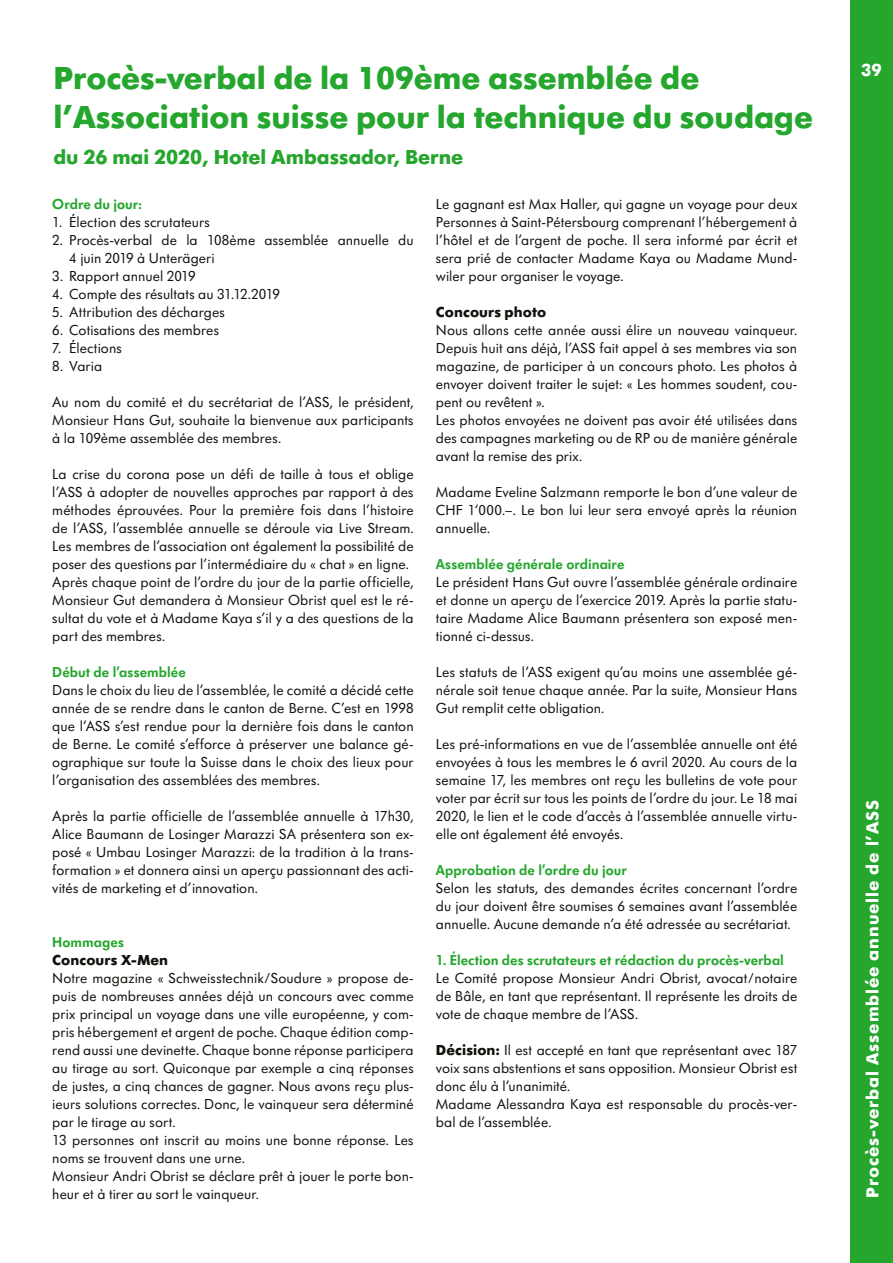
<style>
.page{position:relative;width:893px;height:1263px;background:#fff}
.page>*{position:absolute;margin:0;border:0;box-sizing:border-box;transform-origin:0 0}
.t1{font:700 33px/39px "Futura SB";color:#25a62d}
.t2{font:700 21px "Futura SB";color:#25a62d}
.t3{font:700 18px "Futura SB";letter-spacing:.05em;color:#fff}
.t4{font:15px/18px "Futura SB";letter-spacing:.005em;color:#12120d;text-align:justify}
.t5{font:600 15px "Futura SB";letter-spacing:.005em;color:#25a62d}
.t6{font:700 15px "Futura SB";letter-spacing:.005em;color:#12120d}
.s1{font-weight:700}
</style>
<div class="page">
<div style="left:850px;top:0;width:43px;height:1263px;background:#25a62d"></div>
<h1 class="t1" style="left:53px;top:59px;width:761px">Procès-verbal de la 109ème assemblée de l’Association suisse pour la technique du soudage</h1>
<h2 class="t2" style="left:53px;top:144px;width:411px">du 26 mai 2020, Hotel Ambassador, Berne</h2>
<p class="t5" style="left:52px;top:195px;width:91px">Ordre du jour:</p>
<p class="t4" style="left:52px;top:213px;width:159px">1. Élection des scrutateurs</p>
<p class="t4" style="left:69px;top:231px;width:346px;text-indent:-17px">2. Procès-verbal de la 108ème assemblée annuelle du<br>4 juin 2019 à Unterägeri</p>
<p class="t4" style="left:52px;top:267px;width:145px">3. Rapport annuel 2019</p>
<p class="t4" style="left:52px;top:285px;width:229px">4. Compte des résultats au 31.12.2019</p>
<p class="t4" style="left:52px;top:303px;width:174px">5. Attribution des décharges</p>
<p class="t4" style="left:52px;top:321px;width:168px">6. Cotisations des membres</p>
<p class="t4" style="left:52px;top:339px;width:71px">7. Élections</p>
<p class="t4" style="left:52px;top:357px;width:51px">8. Varia</p>
<p class="t4" style="left:52px;top:393px;width:363px">Au nom du comité et du secrétariat de l’ASS, le président, Monsieur Hans Gut, souhaite la bienvenue aux participants à la 109ème assemblée des membres.</p>
<p class="t4" style="left:52px;top:465px;width:363px;text-align:left">La crise du corona pose un défi de taille à tous et oblige l’ASS à adopter de nouvelles approches par rapport à des méthodes éprouvées. Pour la première fois dans l’histoire de l’ASS, l’assemblée annuelle se déroule via Live Stream.<br>Les membres de l’association ont également la possibilité de poser des questions par l’intermédiaire du « chat » en ligne.<br>Après chaque point de l’ordre du jour de la partie officielle, Monsieur Gut demandera à Monsieur Obrist quel est le ré&shy;sultat du vote et à Madame Kaya s’il y a des questions de la part des membres.</p>
<p class="t5" style="left:52px;top:663px;width:135px">Début de l’assemblée</p>
<p class="t4" style="left:52px;top:681px;width:363px">Dans le choix du lieu de l’assemblée, le comité a décidé cette année de se rendre dans le canton de Berne. C’est en 1998 que l’ASS s’est rendue pour la dernière fois dans le canton de Berne. Le comité s’efforce à préserver une balance gé&shy;ographique sur toute la Suisse dans le choix des lieux pour l’organisation des assemblées des membres.</p>
<p class="t4" style="left:52px;top:807px;width:363px">Après la partie officielle de l’assemblée annuelle à 17h30, Alice Baumann de Losinger Marazzi SA présentera son ex&shy;posé « Umbau Losinger Marazzi: de la tradition à la trans&shy;formation » et donnera ainsi un aperçu passionnant des acti&shy;vités de marketing et d’innovation.</p>
<p class="t4" style="left:436px;top:195px;width:363px">Le gagnant est Max Haller, qui gagne un voyage pour deux Personnes à Saint-Pétersbourg comprenant l’hébergement à l’hôtel et de l’argent de poche. Il sera informé par écrit et sera prié de contacter Madame Kaya ou Madame Mund&shy;wiler pour organiser le voyage.</p>
<p class="t6" style="left:436px;top:303px;width:112px">Concours photo</p>
<p class="t4" style="left:436px;top:321px;width:363px;text-align:left">Nous allons cette année aussi élire un nouveau vainqueur.<br>Depuis huit ans déjà, l’ASS fait appel à ses membres via son magazine, de participer à un concours photo. Les photos à envoyer doivent traiter le sujet: « Les hommes soudent, cou&shy;pent ou revêtent ».<br>Les photos envoyées ne doivent pas avoir été utilisées dans des campagnes marketing ou de RP ou de manière générale avant la remise des prix.</p>
<p class="t4" style="left:436px;top:483px;width:363px">Madame Eveline Salzmann remporte le bon d’une valeur de CHF 1‘000.–. Le bon lui leur sera envoyé après la réunion annuelle.</p>
<p class="t5" style="left:436px;top:555px;width:190px">Assemblée générale ordinaire</p>
<p class="t4" style="left:436px;top:573px;width:363px">Le président Hans Gut ouvre l’assemblée générale ordinaire et donne un aperçu de l’exercice 2019. Après la partie statu&shy;taire Madame Alice Baumann présentera son exposé men&shy;tionné ci-dessus.</p>
<p class="t4" style="left:436px;top:663px;width:363px">Les statuts de l’ASS exigent qu’au moins une assemblée gé&shy;nérale soit tenue chaque année. Par la suite, Monsieur Hans Gut remplit cette obligation.</p>
<p class="t4" style="left:436px;top:735px;width:363px">Les pré-informations en vue de l’assemblée annuelle ont été envoyées à tous les membres le 6 avril 2020. Au cours de la semaine 17, les membres ont reçu les bulletins de vote pour voter par écrit sur tous les points de l’ordre du jour. Le 18 mai 2020, le lien et le code d’accès à l’assemblée annuelle virtu&shy;elle ont également été envoyés.</p>
<p class="t5" style="left:436px;top:861px;width:192px">Approbation de l’ordre du jour</p>
<p class="t4" style="left:436px;top:879px;width:363px">Selon les statuts, des demandes écrites concernant l’ordre du jour doivent être soumises 6 semaines avant l’assemblée annuelle. Aucune demande n’a été adressée au secrétariat.</p>
<p class="t5" style="left:436px;top:951px;width:350px">1. Élection des scrutateurs et rédaction du procès-verbal</p>
<p class="t4" style="left:436px;top:969px;width:363px">Le Comité propose Monsieur Andri Obrist, avocat/notaire de Bâle, en tant que représentant. Il représente les droits de vote de chaque membre de l’ASS.</p>
<p class="t4" style="left:436px;top:1041px;width:363px;text-align:left"><span class="s1">Décision:</span> Il est accepté en tant que représentant avec 187 voix sans abstentions et sans opposition. Monsieur Obrist est donc élu à l’unanimité.<br>Madame Alessandra Kaya est responsable du procès-ver&shy;bal de l’assemblée.</p>
<p class="t5" style="left:52px;top:933px;width:73px">Hommages</p>
<p class="t6" style="left:52px;top:951px;width:117px">Concours X-Men</p>
<p class="t4" style="left:52px;top:969px;width:363px;text-align:left">Notre magazine « Schweisstechnik/Soudure » propose de&shy;puis de nombreuses années déjà un concours avec comme prix principal un voyage dans une ville européenne, y com&shy;pris hébergement et argent de poche. Chaque édition comp&shy;rend aussi une devinette. Chaque bonne réponse participera au tirage au sort. Quiconque par exemple a cinq réponses de justes, a cinq chances de gagner. Nous avons reçu plus&shy;ieurs solutions correctes. Donc, le vainqueur sera déterminé par le tirage au sort.<br>13 personnes ont inscrit au moins une bonne réponse. Les noms se trouvent dans une urne.<br>Monsieur Andri Obrist se déclare prêt à jouer le porte bon&shy;heur et à tirer au sort le vainqueur.</p>
<p class="t3" style="left:861px;top:59px;width:22px">39</p>
<p class="t3" style="left:862px;top:1197px;width:399px;rotate:-90deg">Procès-verbal Assemblée annuelle de l’ASS</p>
</div>
